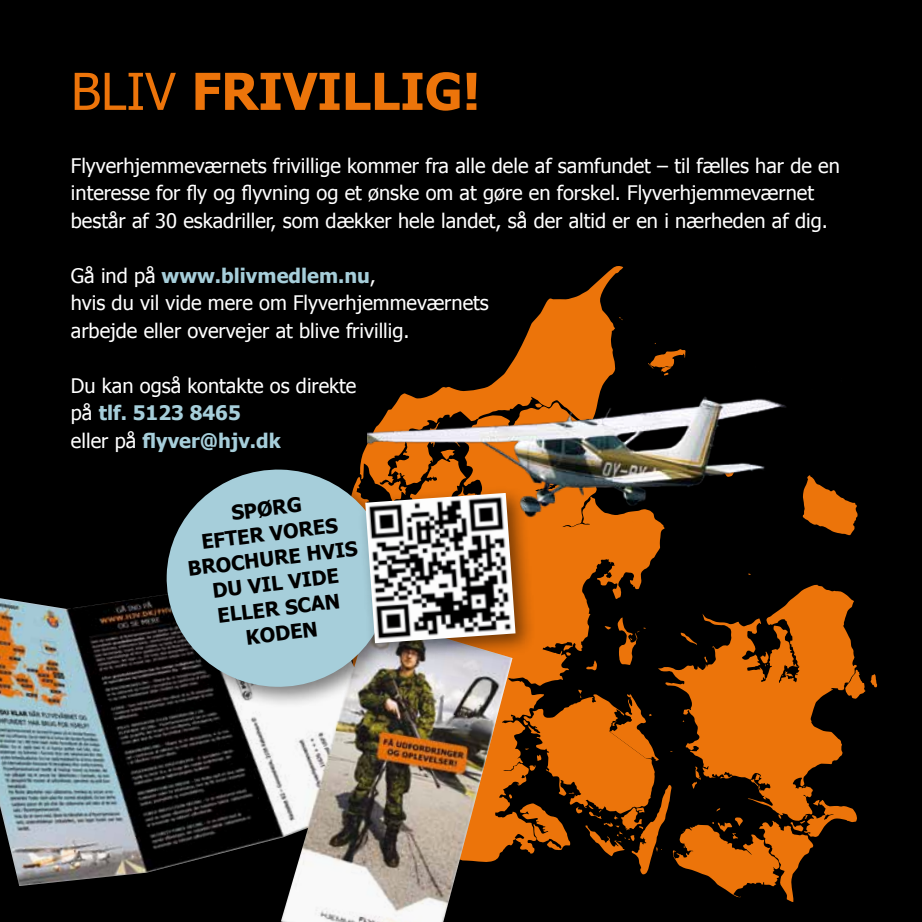
<style>
.page{position:relative;width:922px;height:922px;background:#fff}
.page>*{position:absolute;margin:0;border:0;box-sizing:border-box;transform-origin:0 0}
.t1{font:700 51px "Tahoma";color:#ec740a}
.t2{font:20px/27.5px "Tahoma";color:#fff}
.t3{font:700 20px/25px "Tahoma";color:#000;text-align:center}
.s1{font-weight:400}
.s2{font-weight:700;color:#a6ceda}
</style>
<div class="page">
<div style="left:0;top:0;width:921px;height:921px;background:#000"></div>
<svg style="left:664px;top:584px;width:192px;height:33px;background:#401f02"></svg>
<svg style="left:340px;top:402px;width:324px;height:452px;background:#7c3d05"></svg>
<svg style="left:519px;top:617px;width:357px;height:284px;background:#6b3404"></svg>
<div style="left:778px;top:455px;width:103px;height:92px;border:1px solid #000"></div>
<img style="left:367px;top:263px;width:491px;height:286px">
<img style="left:0;top:545px;width:512px;height:376px">
<div style="left:159px;top:461px;width:252px;height:248px;background:#000;opacity:.5"></div>
<svg style="left:165px;top:468px;width:226px;height:220px;background:#8eacb5"></svg>
<div style="left:357px;top:485px;width:180px;height:180px;background:#000;opacity:.5"></div>
<img style="left:365px;top:493px;width:150px;height:150px">
<h1 class="t1" style="left:71px;top:59px;width:411px"><span class="s1">Bliv</span> frivillig!</h1>
<p class="t2" style="left:71px;top:151px;width:770px">Flyverhjemmeværnets frivillige kommer fra alle dele af samfundet – til fælles har de en interesse for fly og flyvning og et ønske om at gøre en forskel. Flyverhjemmeværnet består af 30 eskadriller, som dækker hele landet, så der altid er en i nærheden af dig.</p>
<p class="t2" style="left:71px;top:261px;width:419px">Gå ind på <span class="s2">www.blivmedlem.nu</span>,<br>hvis du vil vide mere om Flyverhjemmeværnets arbejde eller overvejer at blive frivillig.</p>
<p class="t2" style="left:71px;top:371px;width:287px">Du kan også kontakte os direkte på <span class="s2">tlf. 5123 8465<br></span>eller på <span class="s2">flyver@hjv.dk</span></p>
<p class="t3" style="left:180px;top:506px;width:170px;rotate:-7deg">Spørg<br>efter vores brochure hvis du vil vide eller scan koden</p>
</div>
